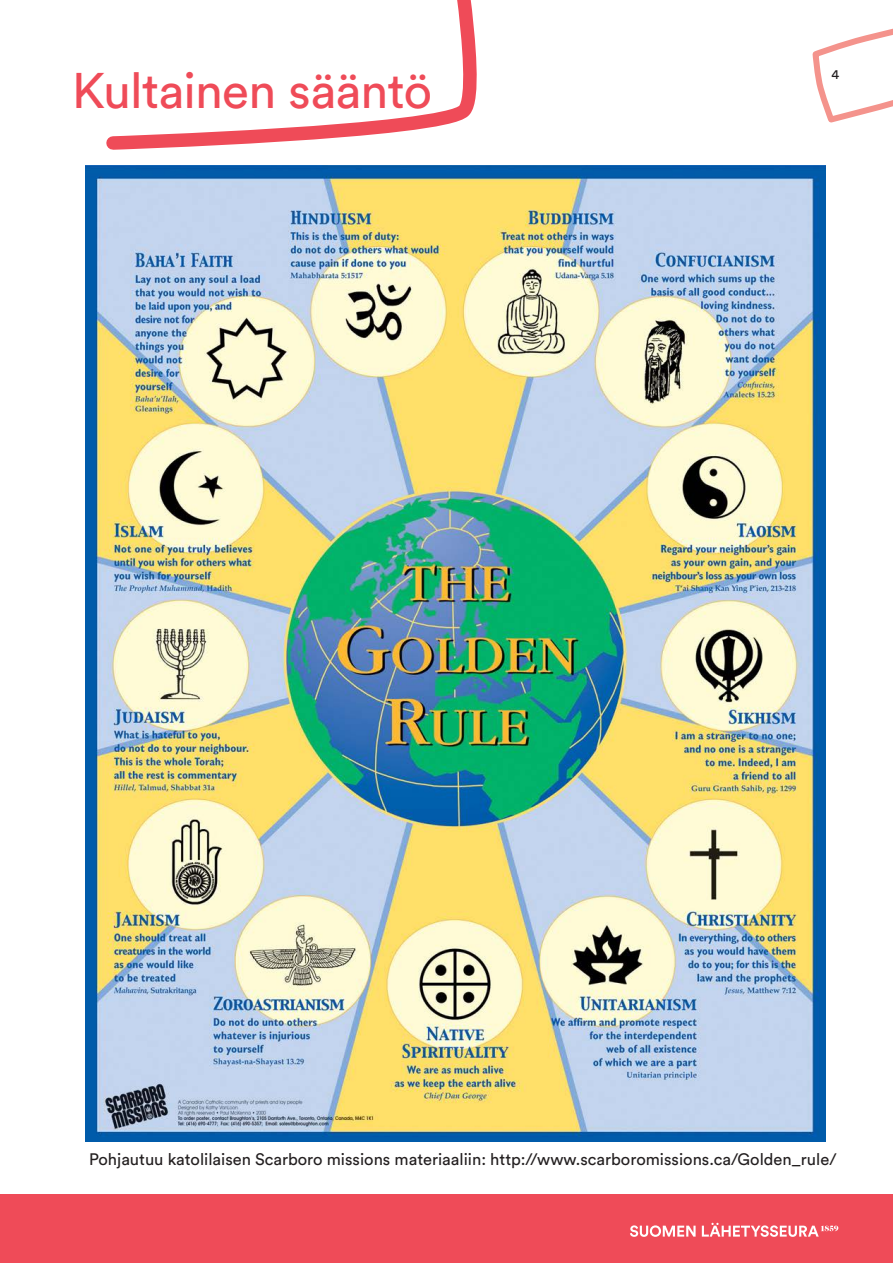
<style>
.page{position:relative;width:893px;height:1263px;background:#fff}
.page>*{position:absolute;margin:0;border:0;box-sizing:border-box;transform-origin:0 0}
.t1{font:49.5px "Circular Std";letter-spacing:-.015em;color:#ef4b58}
.t2{font:16.5px "Circular Std";color:#231f20}
.t3{font:13.5px "Circular Std";color:#231f20}
</style>
<div class="page">
<div style="left:0;top:1194px;width:893px;height:69px;background:#ef4b58"></div>
<svg style="left:812px;top:28px;width:81px;height:95px"></svg>
<svg style="left:630px;top:1225px;width:66px;height:12px"></svg>
<svg style="left:702px;top:1223px;width:136px;height:14px"></svg>
<img style="left:85px;top:166px;width:741px;height:975px">
<svg style="left:106px;top:0;width:371px;height:150px"></svg>
<h1 class="t1" style="left:72px;top:61px;width:361px">Kultainen sääntö</h1>
<p class="t3" style="left:831px;top:66px;width:9px">4</p>
<p class="t2" style="left:89px;top:1149px;width:749px">Pohjautuu katolilaisen Scarboro missions materiaaliin: http://www.scarboromissions.ca/Golden_rule/</p>
</div>
